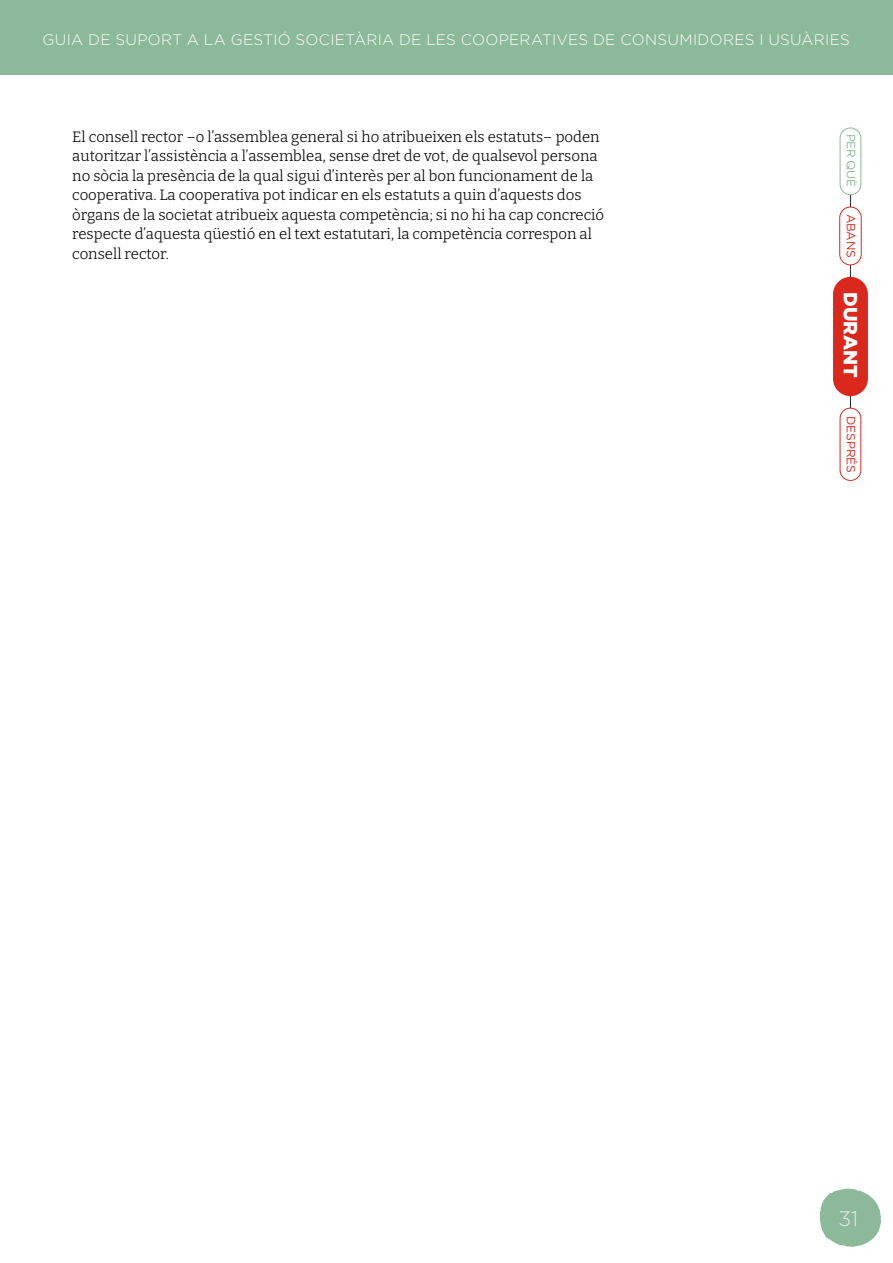
<style>
.page{position:relative;width:893px;height:1263px;background:#fff}
.page>*{position:absolute;margin:0;border:0;box-sizing:border-box;transform-origin:0 0}
.t1{font:300 21px "Gotham";color:#ebebeb}
.t2{font:900 19.2px "Gotham";letter-spacing:-.005em;color:#fff}
.t3{font:300 15.15px "Gotham";letter-spacing:.02em;color:#fff}
.t4{font:100 15px/19.5px "Bitter";color:#000}
.t5{font:12px "Gotham";letter-spacing:-.015em;color:#da291c}
.t6{font:12px "Gotham";letter-spacing:-.015em;color:#8bb999}
</style>
<div class="page">
<svg style="left:820px;top:1188px;width:61px;height:59px"></svg>
<hr style="left:850px;top:178px;width:1px;height:251px;background:#292929">
<div style="left:833px;top:277px;width:35px;height:119px;background:#da291c;border-radius:17px"></div>
<div style="left:840px;top:128px;width:21px;height:67px;background:#fff;border-radius:10px"></div>
<div style="left:840px;top:128px;width:21px;height:67px;border:1px solid #8bb999;border-radius:10px"></div>
<div style="left:840px;top:408px;width:21px;height:72px;background:#fff;border-radius:10px"></div>
<div style="left:840px;top:408px;width:21px;height:73px;border:1px solid #da291c;border-radius:10px"></div>
<div style="left:0;top:0;width:893px;height:74px;background:#8bb999"></div>
<div style="left:840px;top:207px;width:21px;height:58px;background:#fff;border-radius:11px"></div>
<div style="left:839px;top:207px;width:23px;height:58px;border:1px solid #da291c;border-radius:11px"></div>
<p class="t3" style="left:43px;top:30px;width:809px">GUIA DE SUPORT A LA GESTIÓ SOCIETÀRIA DE LES COOPERATIVES DE CONSUMIDORES I USUÀRIES</p>
<p class="t4" style="left:72px;top:126px;width:533px">El consell rector –o l’assemblea general si ho atribueixen els estatuts– poden autoritzar l’assistència a l’assemblea, sense dret de vot, de qualsevol persona no sòcia la presència de la qual sigui d’interès per al bon funcionament de la cooperativa. La cooperativa pot indicar en els estatuts a quin d’aquests dos òrgans de la societat atribueix aquesta competència; si no hi ha cap concreció respecte d’aquesta qüestió en el text estatutari, la competència correspon al consell rector.</p>
<p class="t6" style="left:859px;top:134px;width:55px;rotate:90deg">PER QUÈ</p>
<p class="t5" style="left:859px;top:214px;width:45px;rotate:90deg">ABANS</p>
<p class="t2" style="left:864px;top:292px;width:87px;rotate:90deg">DURANT</p>
<p class="t5" style="left:859px;top:416px;width:58px;rotate:90deg">DESPRÉS</p>
<h1 class="t1" style="left:838px;top:1205px;width:21px">31</h1>
</div>
